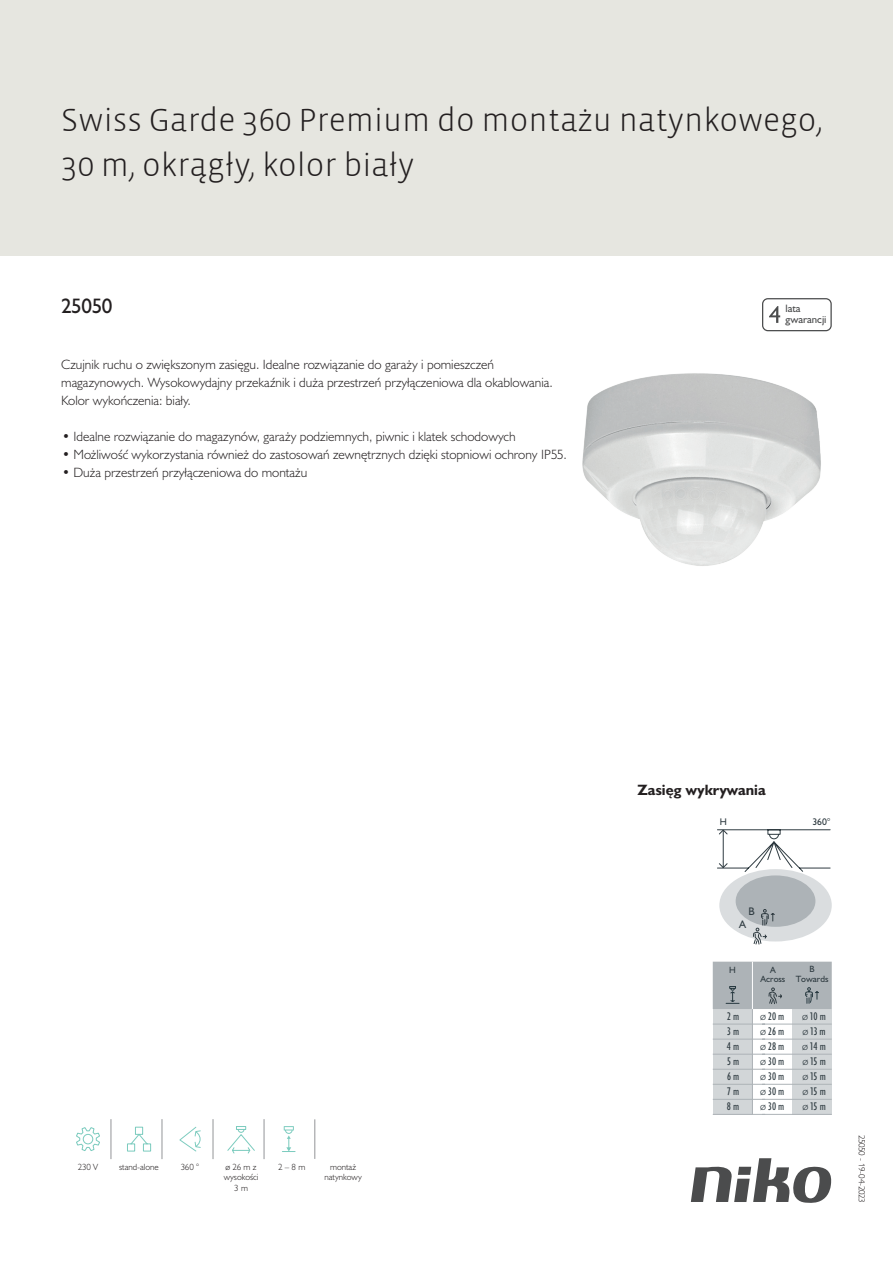
<style>
.page{position:relative;width:893px;height:1263px;background:#fff}
.page>*{position:absolute;margin:0;border:0;box-sizing:border-box;transform-origin:0 0}
.Title_datasheets{font:300 33px/45px "Vista Sans";color:#231f20}
.Article_number{font:21px "Humanist 521 BT";letter-spacing:-.02em;color:#231f20}
.Titles_parts{font:700 15px "Humanist 521 BT";color:#231f20}
.USP_bullets{font:300 13.5px "Humanist 521 BT";color:#231f20}
.USPs{font:300 13.5px/18px "Humanist 521 BT";color:#231f20}
.t1{font:condensed 11.25px/15px "Humanist 521 BT";color:#2f3b41;text-align:justify}
.t2{font:11.1px "Humanist 521 BT";color:#2f3b41}
.t3{font:10.8px/10.8px "Humanist 521 BT";color:#4b4c4d}
.t4{font:9.6px "Humanist 521 BT";color:#2f3b41}
.t5{font:9.15px/9.8px "Humanist 521 BT";color:#2f3b41;text-align:center}
.icontext{font:300 9px/10.8px "Humanist 521 BT";color:#231f20;text-align:center}
.Revision{font:300 9px "Humanist 521 BT";letter-spacing:-.03em;color:#231f20}
.s1{font-weight:300;font-stretch:normal}
</style>
<div class="page">
<svg style="left:691px;top:1158px;width:141px;height:45px"></svg>
<div style="left:0;top:0;width:893px;height:255px;background:#e6e6e0"></div>
<img style="left:582px;top:373px;width:239px;height:193px">
<svg style="left:76px;top:1127px;width:24px;height:24px"></svg>
<svg style="left:127px;top:1126px;width:25px;height:26px"></svg>
<svg style="left:179px;top:1126px;width:22px;height:26px"></svg>
<svg style="left:227px;top:1126px;width:28px;height:28px"></svg>
<svg style="left:282px;top:1126px;width:14px;height:26px"></svg>
<hr style="left:314px;top:1119px;width:1px;height:40px;background:#939598">
<hr style="left:111px;top:1119px;width:1px;height:40px;background:#939598">
<hr style="left:162px;top:1119px;width:1px;height:40px;background:#939598">
<hr style="left:213px;top:1119px;width:1px;height:40px;background:#939598">
<hr style="left:264px;top:1119px;width:1px;height:40px;background:#939598">
<svg style="left:762px;top:298px;width:70px;height:33px"></svg>
<svg style="left:717px;top:829px;width:114px;height:43px"></svg>
<div style="left:719px;top:869px;width:113px;height:72px;background:#dadddf;border-radius:50%"></div>
<div style="left:736px;top:875px;width:79px;height:52px;background:#adb3b7;border-radius:50%"></div>
<svg style="left:753px;top:909px;width:22px;height:35px"></svg>
<div style="left:792px;top:1009px;width:40px;height:105px;background:#d2d6d8"></div>
<div style="left:713px;top:1069px;width:39px;height:45px;background:#d2d6d8"></div>
<hr style="left:713px;top:1084px;width:52px;height:1px;background:#adb3b7">
<hr style="left:762px;top:1084px;width:41px;height:1px;background:#adb3b7">
<svg style="left:803px;top:1084px;width:29px;height:1px"></svg>
<hr style="left:713px;top:1099px;width:52px;height:1px;background:#adb3b7">
<hr style="left:762px;top:1099px;width:41px;height:1px;background:#adb3b7">
<svg style="left:803px;top:1099px;width:29px;height:1px"></svg>
<hr style="left:713px;top:1114px;width:52px;height:1px;background:#adb3b7">
<hr style="left:762px;top:1114px;width:41px;height:1px;background:#adb3b7">
<svg style="left:803px;top:1114px;width:29px;height:1px"></svg>
<div style="left:713px;top:1009px;width:39px;height:60px;background:#d2d6d8"></div>
<hr style="left:713px;top:1024px;width:52px;height:1px;background:#adb3b7">
<hr style="left:762px;top:1024px;width:41px;height:1px;background:#adb3b7">
<svg style="left:803px;top:1024px;width:29px;height:1px"></svg>
<hr style="left:713px;top:1039px;width:52px;height:1px;background:#adb3b7">
<hr style="left:762px;top:1039px;width:41px;height:1px;background:#adb3b7">
<svg style="left:803px;top:1039px;width:29px;height:1px"></svg>
<hr style="left:713px;top:1054px;width:52px;height:1px;background:#adb3b7">
<hr style="left:762px;top:1054px;width:41px;height:1px;background:#adb3b7">
<svg style="left:803px;top:1054px;width:29px;height:1px"></svg>
<hr style="left:713px;top:1069px;width:52px;height:1px;background:#adb3b7">
<hr style="left:762px;top:1069px;width:41px;height:1px;background:#adb3b7">
<svg style="left:803px;top:1069px;width:29px;height:1px"></svg>
<hr style="left:752px;top:1009px;width:1px;height:105px;background:#adb3b7">
<svg style="left:713px;top:962px;width:119px;height:47px;background:#a9b0b4"></svg>
<p class="Title_datasheets" style="left:61px;top:98px;width:763px">Swiss Garde 360 Premium do montażu natynkowego,<br>30 m, okrągły, kolor biały</p>
<p class="Article_number" style="left:61px;top:293px;width:53px">25050</p>
<p class="t3" style="left:785px;top:303px;width:43px">lata gwarancji</p>
<p class="USPs" style="left:61px;top:355px;width:493px">Czujnik ruchu o zwiększonym zasięgu. Idealne rozwiązanie do garaży i pomieszczeń magazynowych. Wysokowydajny przekaźnik i duża przestrzeń przyłączeniowa dla okablowania.<br>Kolor wykończenia: biały.</p>
<p class="USP_bullets" style="left:62px;top:428px;width:455px">• Idealne rozwiązanie do magazynów, garaży podziemnych, piwnic i klatek schodowych</p>
<p class="USP_bullets" style="left:62px;top:446px;width:506px">• Możliwość wykorzystania również do zastosowań zewnętrznych dzięki stopniowi ochrony IP55.</p>
<p class="USP_bullets" style="left:62px;top:464px;width:247px">• Duża przestrzeń przyłączeniowa do montażu</p>
<p class="icontext" style="left:78px;top:1161px;width:22px">230 V</p>
<p class="icontext" style="left:119px;top:1161px;width:41px">stand-alone</p>
<p class="icontext" style="left:181px;top:1161px;width:20px">360 °</p>
<p class="icontext" style="left:224px;top:1161px;width:36px">ø 26 m z wysokości<br>3 m</p>
<p class="icontext" style="left:324px;top:1161px;width:39px">montaż natynkowy</p>
<p class="icontext" style="left:278px;top:1161px;width:29px">2 – 8 m</p>
<p class="Titles_parts" style="left:637px;top:781px;width:130px">Zasięg wykrywania</p>
<p class="t4" style="left:720px;top:816px;width:9px">H</p>
<p class="t4" style="left:812px;top:816px;width:19px">360°</p>
<p class="t2" style="left:748px;top:904px;width:8px">B</p>
<p class="t2" style="left:739px;top:917px;width:8px">A</p>
<p class="t5" style="left:729px;top:964px;width:8px">H</p>
<p class="t5" style="left:796px;top:964px;width:34px">B<br>Towards</p>
<p class="t5" style="left:761px;top:964px;width:26px">A<br>Across</p>
<p class="t1" style="left:727px;top:1009px;width:14px">2 m 3 m 4 m 5 m</p>
<p class="t1" style="left:727px;top:1069px;width:14px">6 m 7 m 8 m</p>
<p class="t1" style="left:760px;top:1009px;width:26px"><span class="s1">ø</span> 20 m <span class="s1">ø</span> 26 m <span class="s1">ø</span> 28 m <span class="s1">ø</span> 30 m</p>
<p class="t1" style="left:760px;top:1069px;width:26px"><span class="s1">ø</span> 30 m <span class="s1">ø</span> 30 m <span class="s1">ø</span> 30 m</p>
<p class="t1" style="left:802px;top:1009px;width:25px"><span class="s1">ø</span> 10 m <span class="s1">ø</span> 13 m <span class="s1">ø</span> 14 m <span class="s1">ø</span> 15 m</p>
<p class="t1" style="left:802px;top:1069px;width:25px"><span class="s1">ø</span> 15 m <span class="s1">ø</span> 15 m <span class="s1">ø</span> 15 m</p>
<p class="Revision" style="left:868px;top:1134px;width:70px;rotate:90deg">25050 - 19-04-2023</p>
</div>
